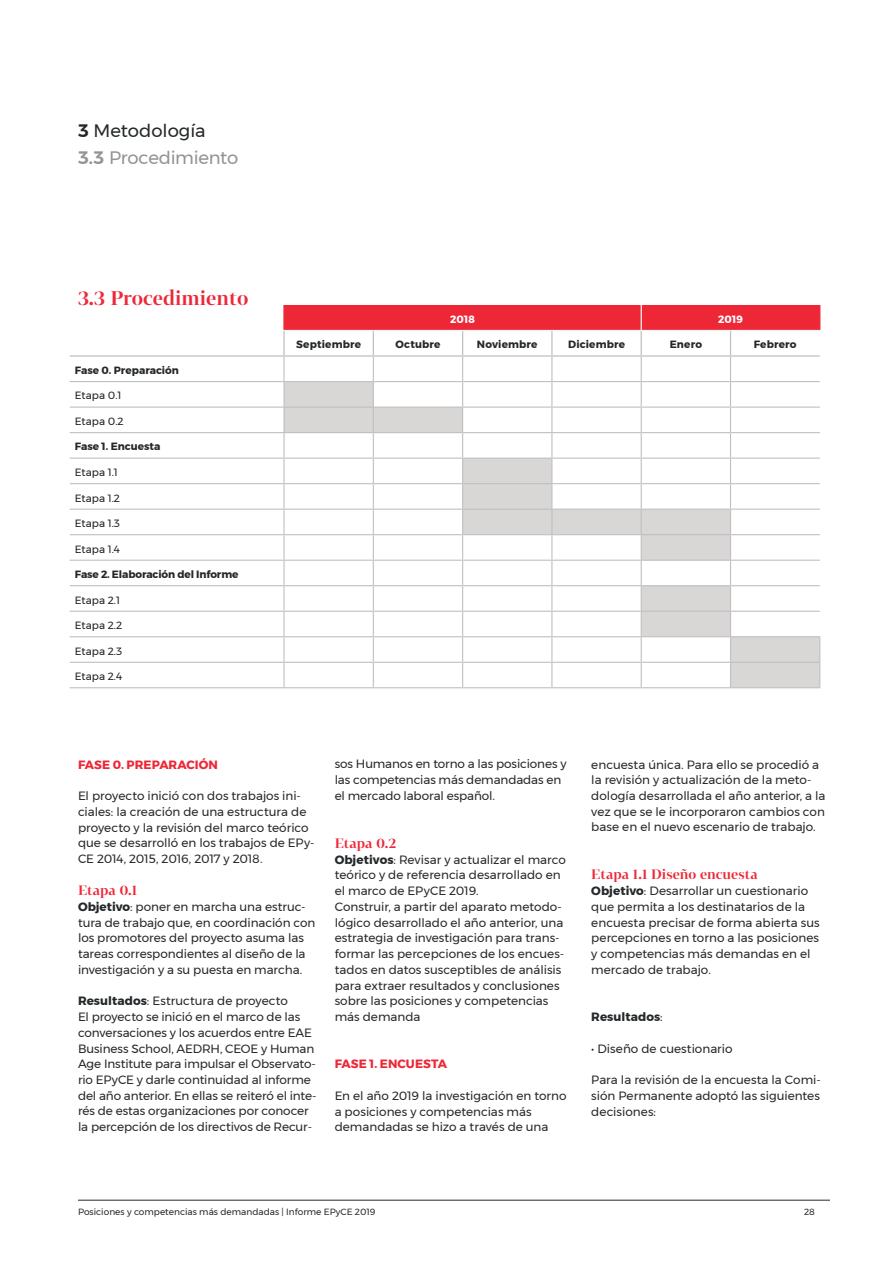
<style>
.page{position:relative;width:893px;height:1263px;background:#fff}
.page>*{position:absolute;margin:0;border:0;box-sizing:border-box;transform-origin:0 0}
.t1{font:600 19.5px "Tabac G1";color:#ee2737}
.t2{font:18px "Montserrat";letter-spacing:-.02em;color:#929495}
.t3{font:18px "Montserrat";color:#25282a}
.t4{font:600 13.5px "Tabac G1";letter-spacing:.01em;color:#ee2737}
.t5{font:12px/15.8px "Montserrat";color:#25282a}
.t6{font:700 12px "Montserrat";letter-spacing:.01em;color:#ee2737}
.t7{font:700 12px "Montserrat";letter-spacing:.005em;color:#25282a}
.t8{font:700 10.5px "Montserrat";color:#25282a}
.t9{font:10.5px "Montserrat";color:#231f20}
.t10{font:700 10.5px "Montserrat";letter-spacing:.005em;color:#fff}
.t11{font:700 10.5px "Montserrat";letter-spacing:.02em;color:#25282a}
.t12{font:9px "Montserrat";color:#25282a}
.s1{font-weight:600}
.s2{font-weight:700}
.s3{font-weight:400}
</style>
<div class="page">
<hr style="left:283px;top:330px;width:90px;height:1px;background:#f5f5f5">
<hr style="left:283px;top:331px;width:2px;height:24px;background:#bfc0c1">
<hr style="left:70px;top:355px;width:214px;height:2px;background:#bfc0c1">
<hr style="left:283px;top:305px;width:2px;height:25px;background:#ee2737">
<hr style="left:283px;top:357px;width:2px;height:24px;background:#bfc0c1">
<hr style="left:70px;top:381px;width:214px;height:1px;background:#bfc0c1">
<hr style="left:283px;top:382px;width:2px;height:25px;background:#bfc0c1">
<hr style="left:70px;top:407px;width:214px;height:1px;background:#bfc0c1">
<hr style="left:283px;top:408px;width:2px;height:24px;background:#bfc0c1">
<hr style="left:70px;top:432px;width:214px;height:1px;background:#bfc0c1">
<hr style="left:283px;top:433px;width:2px;height:25px;background:#bfc0c1">
<hr style="left:70px;top:458px;width:214px;height:1px;background:#bfc0c1">
<hr style="left:283px;top:459px;width:2px;height:24px;background:#bfc0c1">
<hr style="left:70px;top:483px;width:214px;height:1px;background:#bfc0c1">
<hr style="left:283px;top:484px;width:2px;height:25px;background:#bfc0c1">
<hr style="left:70px;top:509px;width:214px;height:1px;background:#bfc0c1">
<hr style="left:283px;top:510px;width:2px;height:24px;background:#bfc0c1">
<hr style="left:70px;top:534px;width:214px;height:1px;background:#bfc0c1">
<hr style="left:283px;top:535px;width:2px;height:25px;background:#bfc0c1">
<hr style="left:70px;top:560px;width:214px;height:1px;background:#bfc0c1">
<hr style="left:283px;top:561px;width:2px;height:24px;background:#bfc0c1">
<hr style="left:70px;top:585px;width:214px;height:1px;background:#bfc0c1">
<hr style="left:283px;top:586px;width:2px;height:25px;background:#bfc0c1">
<hr style="left:70px;top:611px;width:214px;height:1px;background:#bfc0c1">
<hr style="left:283px;top:612px;width:2px;height:24px;background:#bfc0c1">
<hr style="left:70px;top:636px;width:214px;height:1px;background:#bfc0c1">
<hr style="left:283px;top:637px;width:2px;height:25px;background:#bfc0c1">
<hr style="left:70px;top:662px;width:214px;height:1px;background:#bfc0c1">
<hr style="left:283px;top:663px;width:2px;height:24px;background:#bfc0c1">
<svg style="left:284px;top:305px;width:536px;height:382px"></svg>
<hr style="left:70px;top:687px;width:214px;height:1px;background:#bfc0c1">
<hr style="left:284px;top:687px;width:89px;height:1px;background:#bfc0c1">
<hr style="left:373px;top:687px;width:90px;height:1px;background:#bfc0c1">
<hr style="left:463px;top:687px;width:89px;height:1px;background:#bfc0c1">
<hr style="left:552px;top:687px;width:89px;height:1px;background:#bfc0c1">
<hr style="left:641px;top:687px;width:89px;height:1px;background:#bfc0c1">
<hr style="left:730px;top:687px;width:90px;height:1px;background:#bfc0c1">
<hr style="left:78px;top:1200px;width:752px;height:1px;background:#25282a">
<h2 class="t3" style="left:78px;top:117px;width:129px"><span class="s1">3</span> Metodología</h2>
<h2 class="t2" style="left:78px;top:144px;width:162px"><span class="s1">3.3</span> Procedimiento</h2>
<h1 class="t1" style="left:78px;top:285px;width:172px">3.3 Procedimiento</h1>
<p class="t8" style="left:75px;top:362px;width:106px">Fase 0. Preparación</p>
<p class="t9" style="left:75px;top:388px;width:48px">Etapa 0.1</p>
<p class="t9" style="left:75px;top:413px;width:50px">Etapa 0.2</p>
<p class="t8" style="left:75px;top:438px;width:87px">Fase 1. Encuesta</p>
<p class="t9" style="left:75px;top:464px;width:45px">Etapa 1.1</p>
<p class="t9" style="left:75px;top:490px;width:47px">Etapa 1.2</p>
<p class="t9" style="left:75px;top:515px;width:47px">Etapa 1.3</p>
<p class="t9" style="left:75px;top:541px;width:47px">Etapa 1.4</p>
<p class="t8" style="left:75px;top:566px;width:165px">Fase 2. Elaboración del Informe</p>
<p class="t9" style="left:75px;top:592px;width:47px">Etapa 2.1</p>
<p class="t9" style="left:75px;top:617px;width:49px">Etapa 2.2</p>
<p class="t9" style="left:75px;top:643px;width:49px">Etapa 2.3</p>
<p class="t9" style="left:75px;top:668px;width:49px">Etapa 2.4</p>
<p class="t10" style="left:450px;top:311px;width:26px">2018</p>
<p class="t10" style="left:718px;top:311px;width:26px">2019</p>
<p class="t8" style="left:296px;top:336px;width:66px">Septiembre</p>
<p class="t11" style="left:395px;top:336px;width:47px">Octubre</p>
<p class="t8" style="left:477px;top:336px;width:62px">Noviembre</p>
<p class="t8" style="left:568px;top:336px;width:58px">Diciembre</p>
<p class="t8" style="left:670px;top:336px;width:34px">Enero</p>
<p class="t8" style="left:754px;top:336px;width:44px">Febrero</p>
<p class="t6" style="left:78px;top:755px;width:142px">FASE 0. PREPARACIÓN</p>
<p class="t5" style="left:78px;top:788px;width:238px">El proyecto inició con dos trabajos ini&shy;ciales: la creación de una estructura de proyecto y la revisión del marco teórico que se desarrolló en los trabajos de EPy-CE 2014, 2015, 2016, 2017 y 2018.</p>
<p class="t4" style="left:78px;top:881px;width:61px">Etapa 0.1</p>
<p class="t5" style="left:78px;top:898px;width:239px"><span class="s2">Objetivo</span>: poner en marcha una estruc&shy;tura de trabajo que, en coordinación con los promotores del proyecto asuma las tareas correspondientes al diseño de la investigación y a su puesta en marcha.</p>
<p class="t5" style="left:78px;top:993px;width:240px"><span class="s2">Resultados</span>: Estructura de proyecto<br>El proyecto se inició en el marco de las conversaciones y los acuerdos entre EAE Business School, AEDRH, CEOE y Human Age Institute para impulsar el Observato&shy;rio EPyCE y darle continuidad al informe del año anterior. En ellas se reiteró el inte&shy;rés de estas organizaciones por conocer la percepción de los directivos de Recur-</p>
<p class="t5" style="left:335px;top:756px;width:233px">sos Humanos en torno a las posiciones y las competencias más demandadas en el mercado laboral español.</p>
<p class="t4" style="left:335px;top:833px;width:63px">Etapa 0.2</p>
<p class="t5" style="left:335px;top:851px;width:233px"><span class="s2">Objetivos</span>: Revisar y actualizar el marco teórico y de referencia desarrollado en el marco de EPyCE 2019.<br>Construir, a partir del aparato metodo&shy;lógico desarrollado el año anterior, una estrategia de investigación para trans&shy;formar las percepciones de los encues&shy;tados en datos susceptibles de análisis para extraer resultados y conclusiones sobre las posiciones y competencias más demanda</p>
<p class="t6" style="left:335px;top:1054px;width:114px">FASE 1. ENCUESTA</p>
<p class="t5" style="left:335px;top:1087px;width:233px">En el año 2019 la investigación en torno a posiciones y competencias más demandadas se hizo a través de una</p>
<p class="t5" style="left:591px;top:756px;width:236px">encuesta única. Para ello se procedió a la revisión y actualización de la meto&shy;dología desarrollada el año anterior, a la vez que se le incorporaron cambios con base en el nuevo escenario de trabajo.</p>
<p class="t4" style="left:591px;top:865px;width:168px">Etapa 1.1 Diseño encuesta</p>
<p class="t5" style="left:591px;top:883px;width:230px"><span class="s2">Objetivo</span>: Desarrollar un cuestionario que permita a los destinatarios de la encuesta precisar de forma abierta sus percepciones en torno a las posiciones y competencias más demandas en el mercado de trabajo.</p>
<p class="t7" style="left:591px;top:1007px;width:73px">Resultados<span class="s3">:</span></p>
<p class="t5" style="left:591px;top:1040px;width:143px">• Diseño de cuestionario</p>
<p class="t5" style="left:591px;top:1072px;width:231px;text-align:justify">Para la revisión de la encuesta la Comi&shy;sión Permanente adoptó las siguientes decisiones:</p>
<p class="t12" style="left:78px;top:1205px;width:299px">Posiciones y competencias más demandadas | Informe EPyCE 2019</p>
<p class="t12" style="left:804px;top:1205px;width:12px">28</p>
</div>
